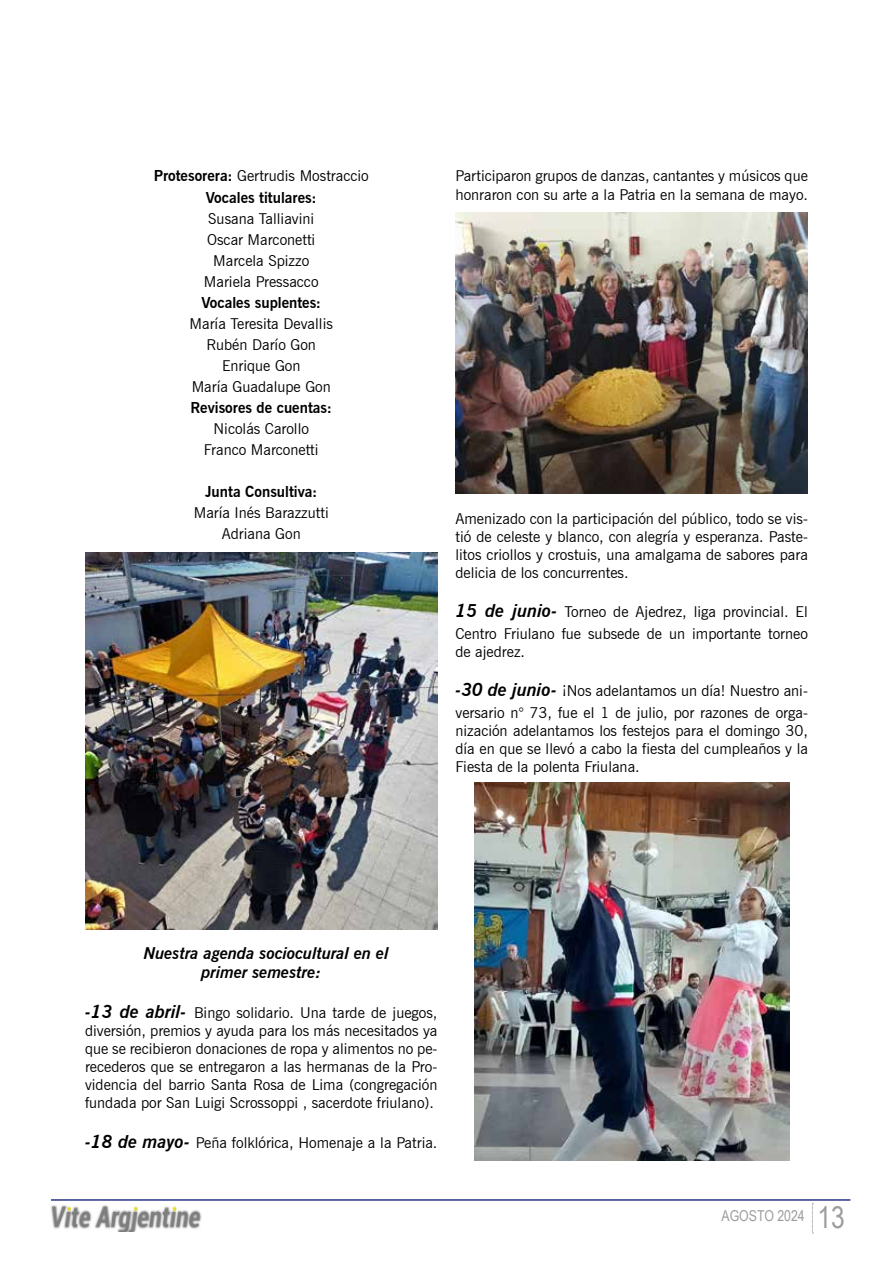
<style>
.page{position:relative;width:893px;height:1263px;background:#fff}
.page>*{position:absolute;margin:0;border:0;box-sizing:border-box;transform-origin:0 0}
.t1{font:italic 700 16.5px/19.8px "News Gothic BT";color:#000;text-align:center}
.t2{font:15px/18px "News Gothic BT";color:#000;text-align:center}
.t3{font:700 15px/21px "News Gothic BT";color:#000;text-align:center}
.t4{font:15px "Arial Narrow";color:#9d9d9c}
.s1{font-weight:400}
.s2{font-weight:700;font-style:italic;font-size:18px}
.s3{font-size:30px}
</style>
<div class="page">
<hr style="left:51px;top:1199px;width:799px;height:2px;background:#283583">
<svg style="left:812px;top:1203px;width:1px;height:31px"></svg>
<img style="left:51px;top:1205px;width:151px;height:27px">
<img style="left:85px;top:553px;width:352px;height:376px">
<img style="left:455px;top:213px;width:353px;height:280px">
<img style="left:474px;top:783px;width:315px;height:378px">
<p class="t3" style="left:154px;top:166px;width:216px">Protesorera: <span class="s1">Gertrudis Mostraccio<br></span>Vocales titulares:</p>
<p class="t2" style="left:204px;top:208px;width:116px;line-height:21px">Susana Talliavini<br>Oscar Marconetti<br>Marcela Spizzo<br>Mariela Pressacco</p>
<p class="t3" style="left:201px;top:292px;width:121px">Vocales suplentes:</p>
<p class="t2" style="left:190px;top:313px;width:145px;line-height:21px">María Teresita Devallis<br>Rubén Darío Gon<br>Enrique Gon<br>María Guadalupe Gon</p>
<p class="t3" style="left:190px;top:397px;width:143px">Revisores de cuentas:</p>
<p class="t2" style="left:204px;top:418px;width:116px;line-height:21px">Nicolás Carollo<br>Franco Marconetti</p>
<p class="t3" style="left:205px;top:481px;width:114px">Junta Consultiva:</p>
<p class="t2" style="left:194px;top:502px;width:136px;line-height:21px">María Inés Barazzutti<br>Adriana Gon</p>
<p class="t2" style="left:455px;top:167px;width:354px;text-align:left">Participaron grupos de danzas, cantantes y músicos que honraron con su arte a la Patria en la semana de mayo.</p>
<p class="t2" style="left:455px;top:509px;width:354px;text-align:justify">Amenizado con la participación del público, todo se vis&shy;tió de celeste y blanco, con alegría y esperanza. Paste&shy;litos criollos y crostuis, una amalgama de sabores para delicia de los concurrentes.</p>
<p class="t2" style="left:455px;top:601px;width:354px;line-height:21.6px;text-align:left"><span class="s2">15 de junio-</span> Torneo de Ajedrez, liga provincial. El<br>Centro Friulano fue subsede de un importante torneo</p>
<p class="t2" style="left:455px;top:642px;width:71px">de ajedrez.</p>
<p class="t2" style="left:455px;top:680px;width:354px;line-height:21.6px;text-align:left"><span class="s2">-30 de junio-</span> ¡Nos adelantamos un día! Nuestro ani&shy;versario n° 73, fue el 1 de julio, por razones de orga-</p>
<p class="t2" style="left:455px;top:721px;width:354px;text-align:justify">nización adelantamos los festejos para el domingo 30, día en que se llevó a cabo la fiesta del cumpleaños y la Fiesta de la polenta Friulana.</p>
<p class="t1" style="left:144px;top:943px;width:247px">Nuestra agenda sociocultural en el primer semestre:</p>
<p class="t2" style="left:85px;top:1003px;width:354px;text-align:justify"><span class="s2">-13 de abril-</span> Bingo solidario. Una tarde de juegos, diversión, premios y ayuda para los más necesitados ya que se recibieron donaciones de ropa y alimentos no pe&shy;recederos que se entregaron a las hermanas de la Pro&shy;videncia del barrio Santa Rosa de Lima (congregación fundada por San Luigi Scrossoppi , sacerdote friulano).</p>
<p class="t2" style="left:85px;top:1133px;width:354px"><span class="s2">-18 de mayo-</span> Peña folklórica, Homenaje a la Patria.</p>
<p class="t4" style="left:721px;top:1205px;width:125px">AGOSTO 2024 <span class="s3">13</span></p>
</div>
